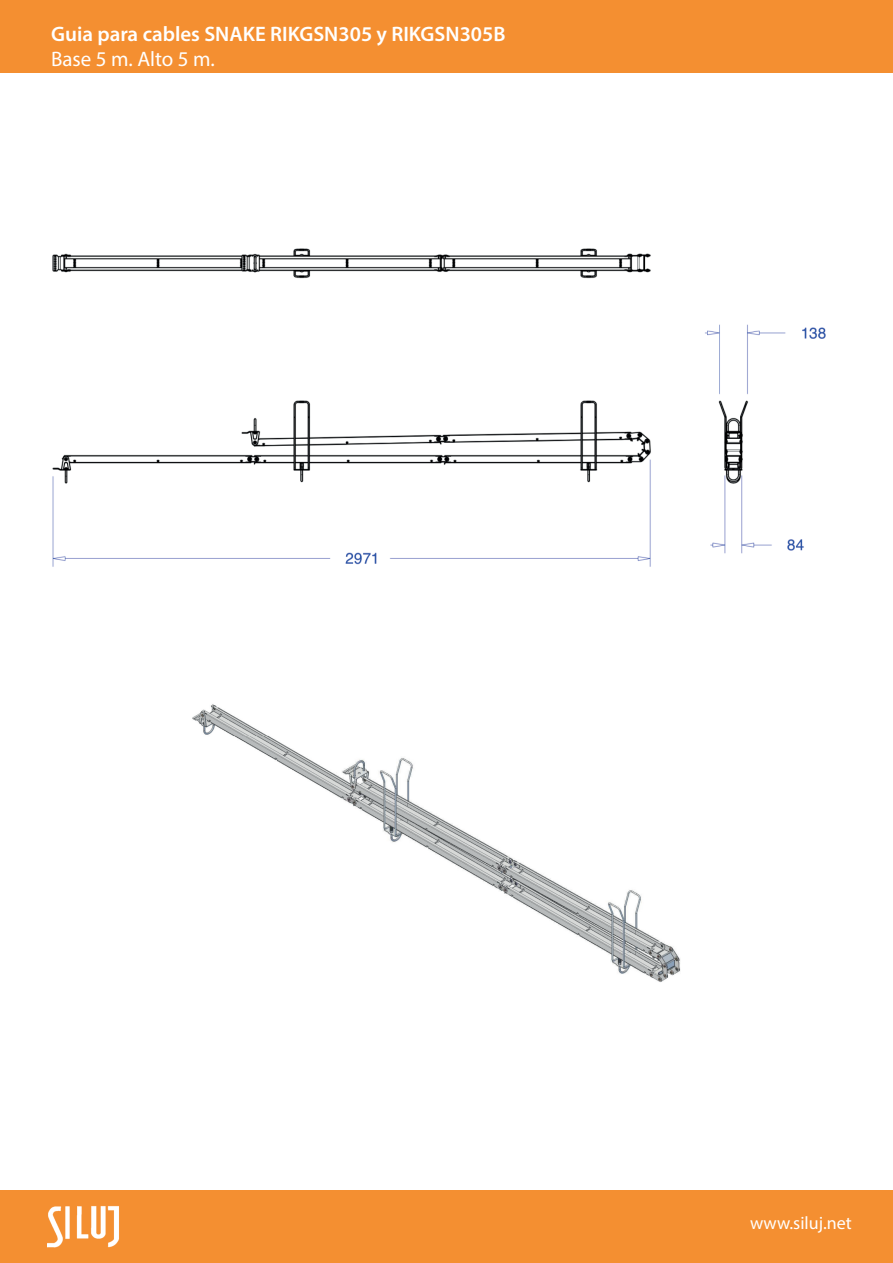
<style>
.page{position:relative;width:893px;height:1263px;background:#fff}
.page>*{position:absolute;margin:0;border:0;box-sizing:border-box;transform-origin:0 0}
.t1{font:600 21px "Myriad Pro";color:#fff}
.t2{font:21px "Myriad Pro";color:#fff}
.t3{font:18px "Myriad Pro";color:#fff}
</style>
<div class="page">
<div style="left:0;top:1191px;width:893px;height:72px;background:#f48f31"></div>
<img style="left:47px;top:1206px;width:72px;height:42px">
<div style="left:0;top:0;width:893px;height:72px;background:#f48f31"></div>
<img style="left:192px;top:704px;width:489px;height:278px">
<img style="left:52px;top:248px;width:774px;height:319px">
<div style="left:796px;top:187px;width:97px;height:85px;background:#fff"></div>
<p class="t1" style="left:51px;top:20px;width:456px">Guia para cables SNAKE RIKGSN305 y RIKGSN305B</p>
<p class="t2" style="left:51px;top:46px;width:165px">Base 5 m. Alto 5 m.</p>
<p class="t3" style="left:750px;top:1212px;width:103px">www.siluj.net</p>
</div>
